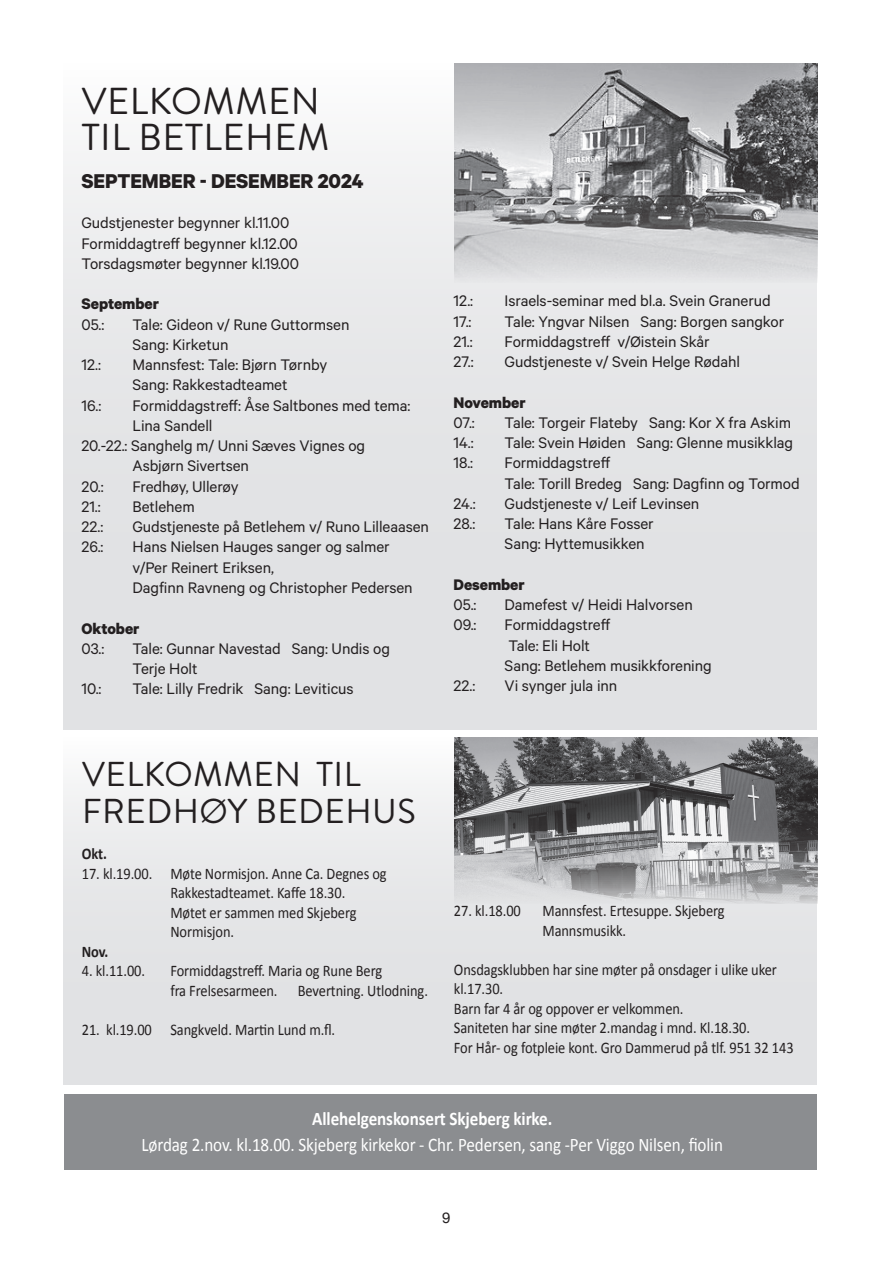
<style>
.page{position:relative;width:893px;height:1263px;background:#fff}
.page>*{position:absolute;margin:0;border:0;box-sizing:border-box;transform-origin:0 0}
.t1{font:37.5px/36px "Brandon Grotesque";letter-spacing:.015em;color:#231f20}
.t2{font:34.5px/37.5px "Brandon Grotesque";letter-spacing:.015em;color:#231f20}
.t3{font:700 22.5px "Calibre";letter-spacing:-.005em;color:#231f20}
.t4{font:19.2px "Calibri";letter-spacing:-.005em;color:#fff;scale:.89 1}
.t5{font:700 19.2px "Calibri";letter-spacing:-.005em;color:#fff;scale:.89 1}
.t6{font:17.25px/20.2px "Calibre";letter-spacing:-.005em;color:#231f20}
.t7{font:700 17.25px "Calibre";letter-spacing:-.005em;color:#231f20}
.t8{font:16.2px/19.5px "Calibri";letter-spacing:-.005em;color:#231f20;scale:.89 1}
.t9{font:700 16.2px "Calibri";letter-spacing:-.01em;color:#231f20;scale:.89 1}
.t10{font:15px "Helvetica Neue";color:#231f20}
</style>
<div class="page">
<div style="left:64px;top:1094px;width:752px;height:75px;background:#8b8d90"></div>
<div style="left:63px;top:64px;width:754px;height:666px;background:#e1e2e4"></div>
<img style="left:454px;top:64px;width:363px;height:207px">
<div style="left:64px;top:737px;width:753px;height:348px;background:#e1e2e4"></div>
<img style="left:454px;top:737px;width:364px;height:167px">
<h1 class="t1" style="left:82px;top:84px;width:249px">VELKOMMEN<br>TIL BETLEHEM</h1>
<h3 class="t3" style="left:82px;top:167px;width:284px">SEPTEMBER - DESEMBER 2024</h3>
<p class="t6" style="left:82px;top:212px;width:219px">Gudstjenester begynner kl.11.00<br>Formiddagtreff begynner kl.12.00<br>Torsdagsmøter begynner kl.19.00</p>
<p class="t7" style="left:82px;top:293px;width:79px">September</p>
<p class="t6" style="left:82px;top:314px;width:24px">05.:</p>
<p class="t6" style="left:133px;top:314px;width:218px">Tale: Gideon v/ Rune Guttormsen<br>Sang: Kirketun</p>
<p class="t6" style="left:82px;top:354px;width:21px">12.:</p>
<p class="t6" style="left:133px;top:354px;width:196px">Mannsfest: Tale: Bjørn Tørnby<br>Sang: Rakkestadteamet</p>
<p class="t6" style="left:82px;top:395px;width:21px">16.:</p>
<p class="t6" style="left:133px;top:395px;width:279px">Formiddagstreff: Åse Saltbones med tema:</p>
<p class="t6" style="left:133px;top:415px;width:81px">Lina Sandell</p>
<p class="t6" style="left:82px;top:435px;width:285px">20.-22.: Sanghelg m/ Unni Sæves Vignes og</p>
<p class="t6" style="left:133px;top:455px;width:118px">Asbjørn Sivertsen</p>
<p class="t6" style="left:82px;top:476px;width:24px">20.:</p>
<p class="t6" style="left:133px;top:476px;width:108px">Fredhøy, Ullerøy</p>
<p class="t6" style="left:82px;top:496px;width:21px">21.:</p>
<p class="t6" style="left:133px;top:496px;width:64px">Betlehem</p>
<p class="t6" style="left:82px;top:516px;width:23px">22.:</p>
<p class="t6" style="left:133px;top:516px;width:298px">Gudstjeneste på Betlehem v/ Runo Lilleaasen</p>
<p class="t6" style="left:82px;top:536px;width:23px">26.:</p>
<p class="t6" style="left:133px;top:536px;width:282px">Hans Nielsen Hauges sanger og salmer v/Per Reinert Eriksen,<br>Dagfinn Ravneng og Christopher Pedersen</p>
<p class="t7" style="left:82px;top:618px;width:59px">Oktober</p>
<p class="t6" style="left:82px;top:638px;width:24px">03.:</p>
<p class="t6" style="left:133px;top:638px;width:259px">Tale: Gunnar Navestad Sang: Undis og<br>Terje Holt</p>
<p class="t6" style="left:82px;top:678px;width:22px">10.:</p>
<p class="t6" style="left:133px;top:678px;width:223px">Tale: Lilly Fredrik Sang: Leviticus</p>
<h2 class="t2" style="left:82px;top:756px;width:335px">VELKOMMEN TIL<br>FREDHØY BEDEHUS</h2>
<p class="t9" style="left:82px;top:842px;width:30px">Okt.</p>
<p class="t8" style="left:170px;top:863px;width:245px;text-indent:-88px">17. kl.19.00. Møte Normisjon. Anne Ca. Degnes og<br>Rakkestadteamet. Kaffe 18.30.<br>Møtet er sammen med Skjeberg<br>Normisjon.</p>
<p class="t9" style="left:82px;top:940px;width:31px">Nov.</p>
<p class="t8" style="left:82px;top:960px;width:73px">4. kl.11.00.</p>
<p class="t8" style="left:170px;top:960px;width:240px">Formiddagstreff. Maria og Rune Berg fra Frelsesarmeen.</p>
<p class="t8" style="left:298px;top:980px;width:148px">Bevertning. Utlodning.</p>
<p class="t8" style="left:82px;top:1019px;width:286px">21. kl.19.00 Sangkveld. Martin Lund m.fl.</p>
<p class="t6" style="left:454px;top:290px;width:21px">12.:</p>
<p class="t6" style="left:505px;top:290px;width:268px">Israels-seminar med bl.a. Svein Granerud</p>
<p class="t6" style="left:454px;top:310px;width:19px">17.:</p>
<p class="t6" style="left:505px;top:310px;width:281px">Tale: Yngvar Nilsen Sang: Borgen sangkor</p>
<p class="t6" style="left:454px;top:331px;width:21px">21.:</p>
<p class="t6" style="left:505px;top:331px;width:207px">Formiddagstreff v/Øistein Skår</p>
<p class="t6" style="left:454px;top:351px;width:22px">27.:</p>
<p class="t6" style="left:505px;top:351px;width:237px">Gudstjeneste v/ Svein Helge Rødahl</p>
<p class="t7" style="left:454px;top:392px;width:73px">November</p>
<p class="t6" style="left:454px;top:412px;width:23px">07.:</p>
<p class="t6" style="left:505px;top:412px;width:288px">Tale: Torgeir Flateby Sang: Kor X fra Askim</p>
<p class="t6" style="left:454px;top:432px;width:22px">14.:</p>
<p class="t6" style="left:505px;top:432px;width:290px">Tale: Svein Høiden Sang: Glenne musikklag</p>
<p class="t6" style="left:454px;top:452px;width:21px">18.:</p>
<p class="t6" style="left:505px;top:452px;width:297px">Formiddagstreff<br>Tale: Torill Bredeg Sang: Dagfinn og Tormod</p>
<p class="t6" style="left:454px;top:493px;width:24px">24.:</p>
<p class="t6" style="left:505px;top:493px;width:196px">Gudstjeneste v/ Leif Levinsen</p>
<p class="t6" style="left:454px;top:513px;width:23px">28.:</p>
<p class="t6" style="left:505px;top:513px;width:151px">Tale: Hans Kåre Fosser<br>Sang: Hyttemusikken</p>
<p class="t7" style="left:454px;top:574px;width:73px">Desember</p>
<p class="t6" style="left:454px;top:594px;width:24px">05.:</p>
<p class="t6" style="left:505px;top:594px;width:190px">Damefest v/ Heidi Halvorsen</p>
<p class="t6" style="left:454px;top:614px;width:24px">09.:</p>
<p class="t6" style="left:505px;top:614px;width:209px">Formiddagstreff<br>Tale: Eli Holt<br>Sang: Betlehem musikkforening</p>
<p class="t6" style="left:454px;top:675px;width:23px">22.:</p>
<p class="t6" style="left:505px;top:675px;width:114px">Vi synger jula inn</p>
<p class="t8" style="left:454px;top:900px;width:77px">27. kl.18.00</p>
<p class="t8" style="left:542px;top:900px;width:206px">Mannsfest. Ertesuppe. Skjeberg<br>Mannsmusikk.</p>
<p class="t8" style="left:454px;top:959px;width:383px">Onsdagsklubben har sine møter på onsdager i ulike uker kl.17.30.<br>Barn far 4 år og oppover er velkommen.<br>Saniteten har sine møter 2.mandag i mnd. Kl.18.30.<br>For Hår- og fotpleie kont. Gro Dammerud på tlf. 951 32 143</p>
<p class="t5" style="left:312px;top:1105px;width:271px">Allehelgenskonsert Skjeberg kirke.</p>
<p class="t4" style="left:141px;top:1132px;width:655px">Lørdag 2.nov. kl.18.00. Skjeberg kirkekor - Chr. Pedersen, sang -Per Viggo Nilsen, fiolin</p>
<p class="t10" style="left:442px;top:1207px;width:10px">9</p>
</div>
